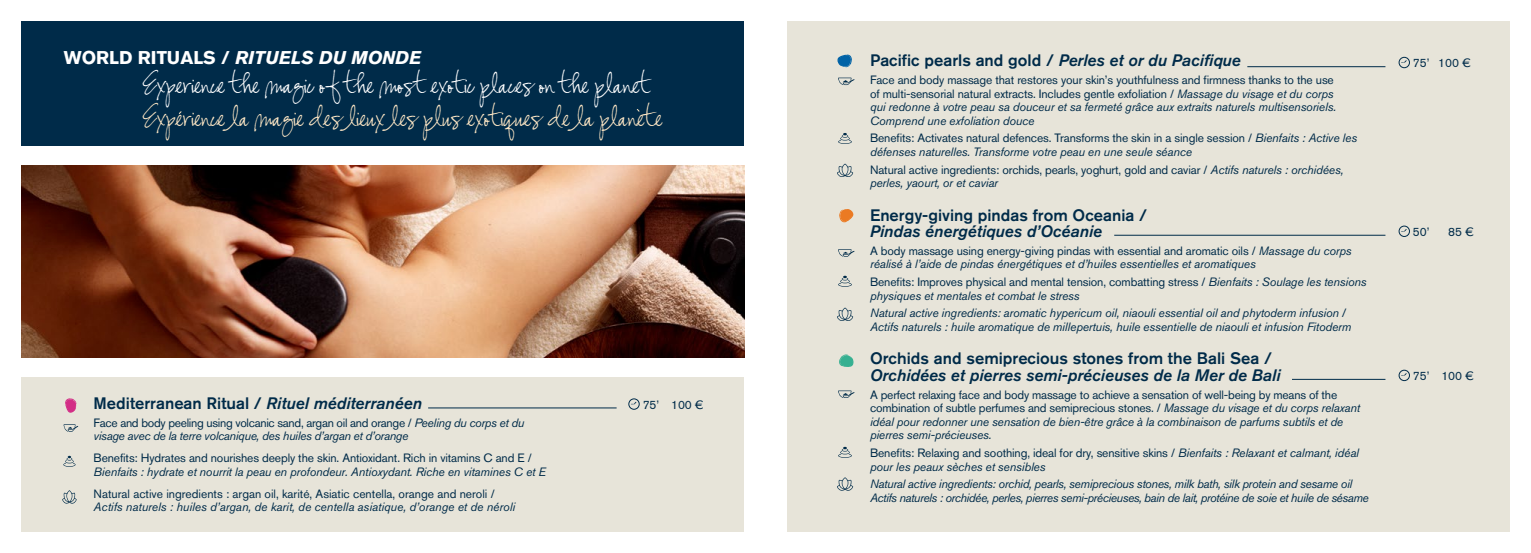
<style>
.page{position:relative;width:1531px;height:553px;background:#fff}
.page>*{position:absolute;margin:0;border:0;box-sizing:border-box;transform-origin:0 0}
.t1{font:37.35px "Susie's Hand";color:#fee7c5}
.t2{font:37.35px "Susie's Hand";color:#fff}
.t3{font:italic 700 18.3px "Akzidenz Grotesk BQ";color:#fff}
.t4{font:500 16.5px "Akzidenz Grotesk BQ";color:#002b49}
.t5{font:italic 16.5px "Akzidenz Grotesk BQ Med";color:#002b49}
.t6{font:italic 12px/13.5px "Akzidenz Grotesk BQ";letter-spacing:-.01em;color:#002b49}
.t7{font:12px/13.5px "Akzidenz Grotesk BQ";letter-spacing:-.01em;color:#002b49}
.t8{font:italic 12px/13.5px "Akzidenz Grotesk BQ";letter-spacing:-.03em;color:#002b49}
.s1{font-style:normal}
.s2{font-family:"Akzidenz Grotesk BQ Med";font-weight:400;font-style:italic}
.s3{font-style:italic}
</style>
<div class="page">
<div style="left:21px;top:21px;width:723px;height:124px;background:#002b49"></div>
<div style="left:787px;top:21px;width:722px;height:510px;background:#e7e4d9"></div>
<svg style="left:838px;top:249px;width:16px;height:8px"></svg>
<svg style="left:838px;top:276px;width:14px;height:11px"></svg>
<svg style="left:839px;top:354px;width:14px;height:13px"></svg>
<svg style="left:838px;top:390px;width:16px;height:8px"></svg>
<svg style="left:838px;top:447px;width:14px;height:11px"></svg>
<svg style="left:838px;top:78px;width:16px;height:7px"></svg>
<svg style="left:838px;top:133px;width:14px;height:11px"></svg>
<svg style="left:839px;top:209px;width:15px;height:14px"></svg>
<div style="left:1398px;top:57px;width:12px;height:11px;border:1px solid #002b49;border-radius:50%"></div>
<div style="left:1398px;top:226px;width:12px;height:11px;border:1px solid #002b49;border-radius:50%"></div>
<div style="left:1398px;top:370px;width:12px;height:11px;border:1px solid #002b49;border-radius:50%"></div>
<hr style="left:1247px;top:66px;width:138px;height:1px;background:#002b49">
<hr style="left:1114px;top:235px;width:271px;height:1px;background:#002b49">
<hr style="left:1292px;top:379px;width:93px;height:1px;background:#002b49">
<svg style="left:837px;top:164px;width:16px;height:13px"></svg>
<svg style="left:837px;top:307px;width:16px;height:14px"></svg>
<svg style="left:837px;top:477px;width:16px;height:14px"></svg>
<svg style="left:837px;top:54px;width:15px;height:13px"></svg>
<img style="left:21px;top:166px;width:723px;height:191px">
<div style="left:21px;top:377px;width:723px;height:154px;background:#e7e4d9"></div>
<svg style="left:64px;top:424px;width:14px;height:8px"></svg>
<svg style="left:65px;top:398px;width:12px;height:15px"></svg>
<svg style="left:63px;top:456px;width:13px;height:11px"></svg>
<svg style="left:62px;top:490px;width:15px;height:14px"></svg>
<div style="left:628px;top:398px;width:12px;height:12px;border:1px solid #002b49;border-radius:50%"></div>
<hr style="left:428px;top:407px;width:188px;height:1px;background:#002b49">
<h2 class="t3" style="left:64px;top:46px;width:359px"><span class="s1">WORLD RITUALS /</span> RITUELS DU MONDE</h2>
<h3 class="t4" style="left:870px;top:50px;width:372px">Pacific pearls and gold / <span class="s2">Perles et or du Pacifique</span></h3>
<p class="t7" style="left:870px;top:73px;width:467px">Face and body massage that restores your skin’s youthfulness and firmness thanks to the use of multi-sensorial natural extracts. Includes gentle exfoliation / <span class="s3">Massage du visage et du corps qui redonne à votre peau sa douceur et sa fermeté grâce aux extraits naturels multisensoriels.<br>Comprend une exfoliation douce</span></p>
<p class="t6" style="left:870px;top:131px;width:489px"><span class="s1">Benefits: Activates natural defences. Transforms the skin in a single session /</span> Bienfaits : Active les défenses naturelles. Transforme votre peau en une seule séance</p>
<p class="t7" style="left:870px;top:163px;width:475px">Natural active ingredients: orchids, pearls, yoghurt, gold and caviar / <span class="s3">Actifs naturels : orchidées, perles, yaourt, or et caviar</span></p>
<h3 class="t4" style="left:870px;top:205px;width:278px">Energy-giving pindas from Oceania /</h3>
<h3 class="t5" style="left:870px;top:222px;width:234px">Pindas énergétiques d’Océanie</h3>
<p class="t6" style="left:870px;top:244px;width:483px"><span class="s1">A body massage using energy-giving pindas with essential and aromatic oils /</span> Massage du corps réalisé à l’aide de pindas énergétiques et d’huiles essentielles et aromatiques</p>
<p class="t6" style="left:870px;top:275px;width:498px"><span class="s1">Benefits: Improves physical and mental tension, combatting stress /</span> Bienfaits : Soulage les tensions physiques et mentales et combat le stress</p>
<p class="t6" style="left:870px;top:306px;width:483px">Natural active ingredients: aromatic hypericum oil, niaouli essential oil and phytoderm infusion /<br>Actifs naturels : huile aromatique de millepertuis, huile essentielle de niaouli et infusion Fitoderm</p>
<h3 class="t4" style="left:870px;top:348px;width:403px">Orchids and semiprecious stones from the Bali Sea /</h3>
<h3 class="t5" style="left:870px;top:366px;width:412px">Orchidées et pierres semi-précieuses de la Mer de Bali</h3>
<p class="t6" style="left:870px;top:388px;width:491px"><span class="s1">A perfect relaxing face and body massage to achieve a sensation of well-being by means of the combination of subtle perfumes and semiprecious stones. /</span> Massage du visage et du corps relaxant idéal pour redonner une sensation de bien-être grâce à la combinaison de parfums subtils et de pierres semi-précieuses.</p>
<p class="t6" style="left:870px;top:446px;width:490px"><span class="s1">Benefits: Relaxing and soothing, ideal for dry, sensitive skins /</span> Bienfaits : Relaxant et calmant, idéal pour les peaux sèches et sensibles</p>
<p class="t8" style="left:870px;top:477px;width:500px">Natural active ingredients: orchid, pearls, semiprecious stones, milk bath, silk protein and sesame oil<br>Actifs naturels : orchidée, perles, pierres semi-précieuses, bain de lait, protéine de soie et huile de sésame</p>
<h1 class="t2" style="left:143px;top:67px;width:509px">Experience the magic of the most exotic places on the planet</h1>
<h1 class="t1" style="left:143px;top:100px;width:521px">Experience la magie des lieux les plus exotiques de la planete</h1>
<h3 class="t4" style="left:94px;top:393px;width:330px">Mediterranean Ritual / <span class="s2">Rituel méditerranéen</span></h3>
<p class="t6" style="left:94px;top:416px;width:432px"><span class="s1">Face and body peeling using volcanic sand, argan oil and orange /</span> Peeling du corps et du visage avec de la terre volcanique, des huiles d’argan et d’orange</p>
<p class="t7" style="left:94px;top:451px;width:440px">Benefits: Hydrates and nourishes deeply the skin. Antioxidant. Rich in vitamins C and E /</p>
<p class="t6" style="left:94px;top:465px;width:454px">Bienfaits : hydrate et nourrit la peau en profondeur. Antioxydant. Riche en vitamines C et E</p>
<p class="t7" style="left:94px;top:487px;width:403px">Natural active ingredients : argan oil, karité, Asiatic centella, orange and neroli /</p>
<p class="t6" style="left:94px;top:500px;width:423px">Actifs naturels : huiles d’argan, de karit, de centella asiatique, d’orange et de néroli</p>
<p class="t7" style="left:643px;top:398px;width:62px">75’ 100 €</p>
<p class="t7" style="left:1413px;top:56px;width:18px">75’</p>
<p class="t7" style="left:1438px;top:56px;width:34px">100 €</p>
<p class="t7" style="left:1413px;top:225px;width:18px">50’</p>
<p class="t7" style="left:1448px;top:225px;width:27px">85 €</p>
<p class="t7" style="left:1413px;top:369px;width:18px">75’</p>
<p class="t7" style="left:1441px;top:369px;width:34px">100 €</p>
</div>
